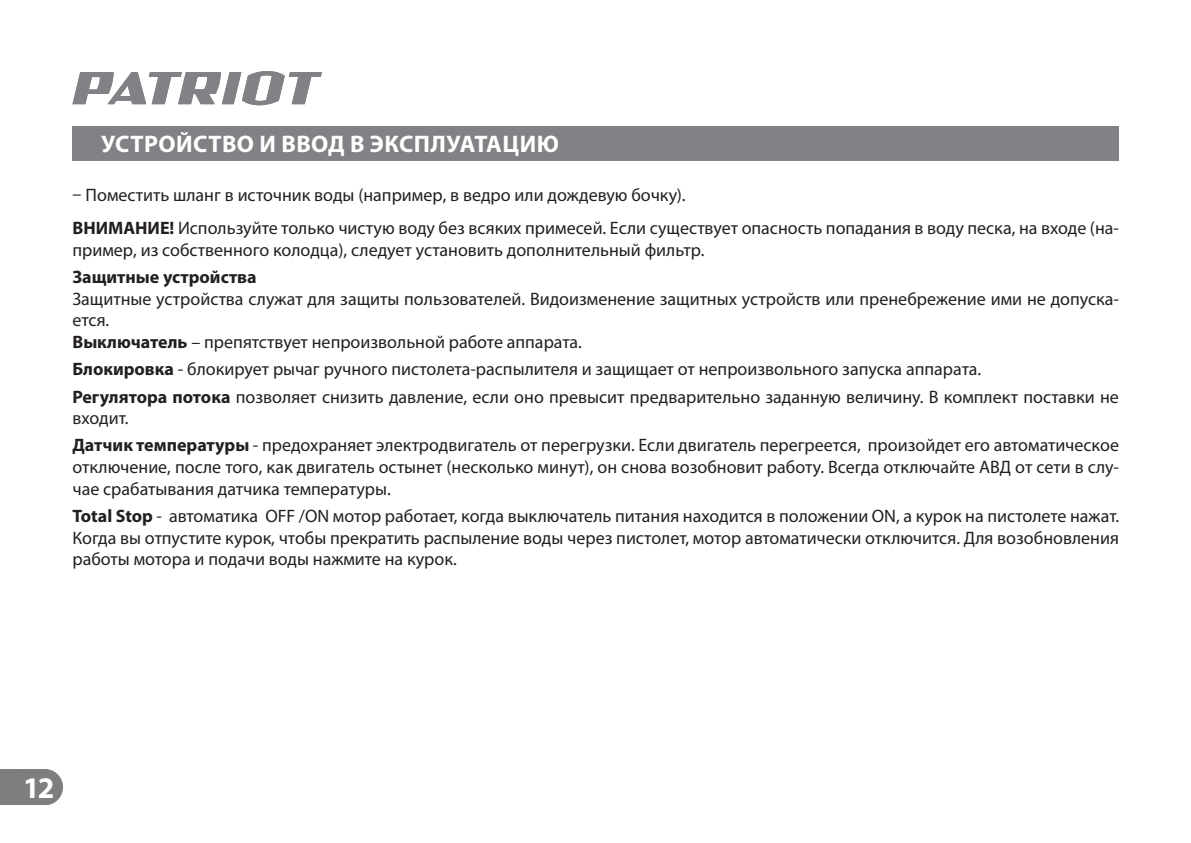
<style>
.page{position:relative;width:1191px;height:843px;background:#fff}
.page>*{position:absolute;margin:0;border:0;box-sizing:border-box;transform-origin:0 0}
.t1{font:700 30px "Myriad Pro";color:#fff}
.t2{font:700 24px "Myriad Pro";letter-spacing:.02em;color:#fff}
.t3{font:18px/21.6px "Myriad Pro";color:#231f20}
.t4{font:700 18px "Myriad Pro";color:#231f20}
.s1{font-weight:700}
</style>
<div class="page">
<div style="left:0;top:769px;width:63px;height:35px;background:#7e7e7d"></div>
<svg style="left:72px;top:71px;width:250px;height:34px"></svg>
<div style="left:72px;top:126px;width:1047px;height:34px;background:#808285"></div>
<h2 class="t2" style="left:101px;top:131px;width:459px">УСТРОЙСТВО И ВВОД В ЭКСПЛУАТАЦИЮ</h2>
<p class="t3" style="left:72px;top:178px;width:1048px;line-height:33px">– Поместить шланг в источник воды (например, в ведро или дождевую бочку).<br><span class="s1">ВНИМАНИЕ!</span> Используйте только чистую воду без всяких примесей. Если существует опасность попадания в воду песка, на входе (на-</p>
<p class="t3" style="left:72px;top:238px;width:634px">пример, из собственного колодца), следует установить дополнительный фильтр.</p>
<p class="t4" style="left:72px;top:267px;width:186px">Защитные устройства</p>
<p class="t3" style="left:72px;top:287px;width:1048px">Защитные устройства служат для защиты пользователей. Видоизменение защитных устройств или пренебрежение ими не допуска&shy;ется.<br><span class="s1">Выключатель</span> – препятствует непроизвольной работе аппарата.</p>
<p class="t3" style="left:72px;top:355px;width:1048px;line-height:27.2px"><span class="s1">Блокировка</span> - блокирует рычаг ручного пистолета-распылителя и защищает от непроизвольного запуска аппарата.<br><span class="s1">Регулятора потока</span> позволяет снизить давление, если оно превысит предварительно заданную величину. В комплект поставки не</p>
<p class="t3" style="left:72px;top:404px;width:1048px;line-height:27.2px">входит.<br><span class="s1">Датчик температуры</span> - предохраняет электродвигатель от перегрузки. Если двигатель перегреется, произойдет его автоматическое</p>
<p class="t3" style="left:72px;top:455px;width:1048px">отключение, после того, как двигатель остынет (несколько минут), он снова возобновит работу. Всегда отключайте АВД от сети в слу&shy;чае срабатывания датчика температуры.</p>
<p class="t3" style="left:72px;top:504px;width:1048px;text-align:justify"><span class="s1">Total Stop</span> - автоматика OFF /ON мотор работает, когда выключатель питания находится в положении ON, а курок на пистолете нажат.<br>Когда вы отпустите курок, чтобы прекратить распыление воды через пистолет, мотор автоматически отключится. Для возобновления работы мотора и подачи воды нажмите на курок.</p>
<h1 class="t1" style="left:23px;top:770px;width:33px">12</h1>
</div>
